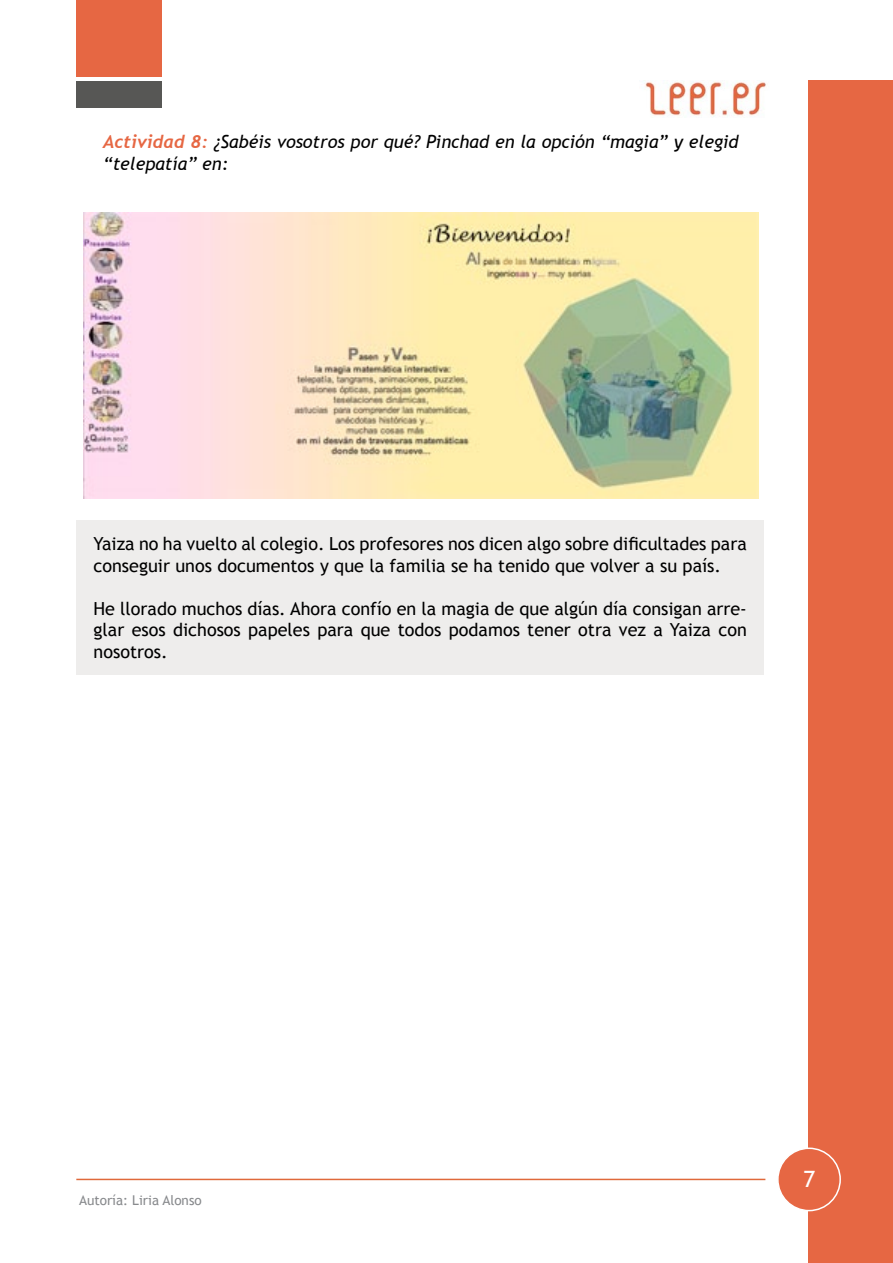
<style>
.page{position:relative;width:893px;height:1263px;background:#fff}
.page>*{position:absolute;margin:0;border:0;box-sizing:border-box;transform-origin:0 0}
.t1{font:22.5px "Trebuchet MS";color:#fff}
.t2{font:18px/21.6px "Trebuchet MS";color:#000}
.t3{font:italic 18px/21.6px "Trebuchet MS";color:#000}
.t4{font:13.5px "Trebuchet MS";color:#888a8d}
.s1{font-family:"Trebuchet";font-weight:700;color:#e66743}
</style>
<div class="page">
<div style="left:808px;top:81px;width:85px;height:1182px;background:#e66743"></div>
<div style="left:76px;top:0;width:85px;height:77px;background:#e66743"></div>
<div style="left:76px;top:81px;width:85px;height:27px;background:#575755"></div>
<hr style="left:76px;top:1179px;width:689px;height:1px;background:#e0693b">
<div style="left:778px;top:1148px;width:62px;height:62px;background:#e66743;border-radius:50%"></div>
<div style="left:777px;top:1147px;width:64px;height:64px;border:2px solid #fff;border-radius:50%"></div>
<img style="left:645px;top:81px;width:121px;height:36px">
<img style="left:83px;top:212px;width:675px;height:287px">
<div style="left:77px;top:520px;width:687px;height:155px;background:#eeedec"></div>
<p class="t3" style="left:103px;top:131px;width:637px"><span class="s1">Actividad 8:</span> ¿Sabéis vosotros por qué? Pinchad en la opción “magia” y elegid “telepatía” en:</p>
<p class="t2" style="left:94px;top:533px;width:655px">Yaiza no ha vuelto al colegio. Los profesores nos dicen algo sobre dificultades para conseguir unos documentos y que la familia se ha tenido que volver a su país.</p>
<p class="t2" style="left:94px;top:598px;width:655px;text-align:justify">He llorado muchos días. Ahora confío en la magia de que algún día consigan arre&shy;glar esos dichosos papeles para que todos podamos tener otra vez a Yaiza con nosotros.</p>
<p class="t4" style="left:79px;top:1192px;width:124px">Autoría: Liria Alonso</p>
<p class="t1" style="left:804px;top:1165px;width:13px">7</p>
</div>
